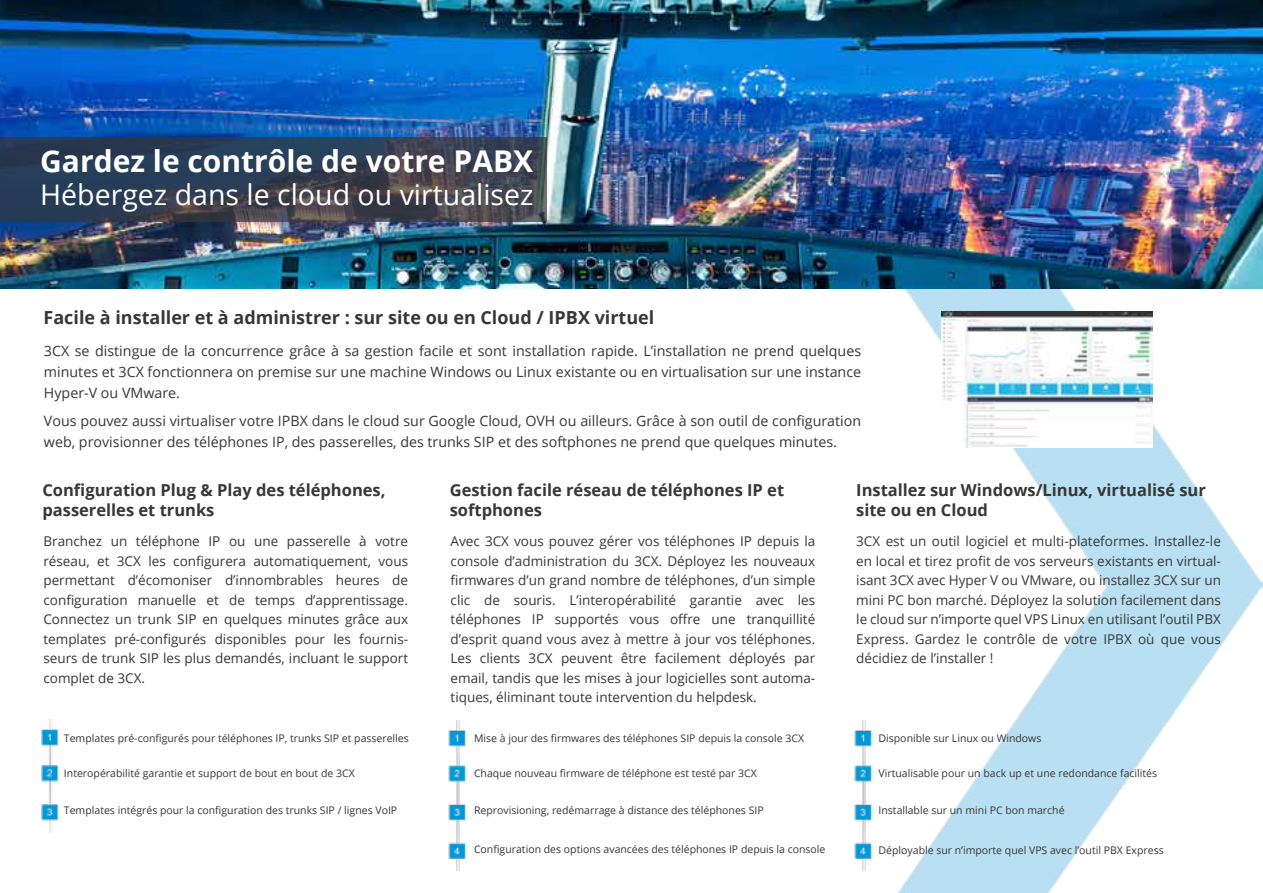
<style>
.page{position:relative;width:1263px;height:893px;background:#fff}
.page>*{position:absolute;margin:0;border:0;box-sizing:border-box;transform-origin:0 0}
.t1{font:700 30px "Open Sans";color:#fff}
.t2{font:28.5px "Open Sans";color:#fff}
.t3{font:700 18px "Open Sans";color:#373737}
.t4{font:700 16.5px/19.8px "Open Sans";color:#373737}
.t5{font:14.25px/21px "Open Sans";color:#373737;text-align:justify}
.t6{font:13.5px/19.5px "Open Sans";color:#373737;text-align:justify}
.t7{font:10.5px "Open Sans";color:#373737}
</style>
<div class="page">
<img style="left:0;top:0;width:1263px;height:290px">
<img style="left:897px;top:290px;width:366px;height:603px">
<svg style="left:0;top:137px;width:547px;height:84px;background:#364052"></svg>
<img style="left:941px;top:312px;width:211px;height:135px">
<img style="left:448px;top:720px;width:19px;height:150px">
<img style="left:854px;top:720px;width:19px;height:150px">
<img style="left:41px;top:720px;width:18px;height:112px">
<h1 class="t1" style="left:40px;top:140px;width:494px">Gardez le contrôle de votre PABX</h1>
<h2 class="t2" style="left:40px;top:175px;width:495px">Hébergez dans le cloud ou virtualisez</h2>
<h3 class="t3" style="left:44px;top:305px;width:612px">Facile à installer et à administrer : sur site ou en Cloud / IPBX virtuel</h3>
<p class="t5" style="left:44px;top:339px;width:819px">3CX se distingue de la concurrence grâce à sa gestion facile et sont installation rapide. L’installation ne prend quelques minutes et 3CX fonctionnera on premise sur une machine Windows ou Linux existante ou en virtualisation sur une instance Hyper-V ou VMware.</p>
<p class="t5" style="left:44px;top:410px;width:819px">Vous pouvez aussi virtualiser votre IPBX dans le cloud sur Google Cloud, OVH ou ailleurs. Grâce à son outil de configuration web, provisionner des téléphones IP, des passerelles, des trunks SIP et des softphones ne prend que quelques minutes.</p>
<p class="t4" style="left:42px;top:479px;width:345px">Configuration Plug &amp; Play des téléphones, passerelles et trunks</p>
<p class="t4" style="left:450px;top:479px;width:336px">Gestion facile réseau de téléphones IP et softphones</p>
<p class="t4" style="left:856px;top:479px;width:351px">Installez sur Windows/Linux, virtualisé sur site ou en Cloud</p>
<p class="t6" style="left:43px;top:531px;width:366px">Branchez un téléphone IP ou une passerelle à votre réseau, et 3CX les configurera automatiquement, vous permettant d’écomoniser d’innombrables heures de configuration manuelle et de temps d’apprentissage.<br>Connectez un trunk SIP en quelques minutes grâce aux templates pré-configurés disponibles pour les fournis&shy;seurs de trunk SIP les plus demandés, incluant le support complet de 3CX.</p>
<p class="t6" style="left:451px;top:531px;width:366px">Avec 3CX vous pouvez gérer vos téléphones IP depuis la console d’administration du 3CX. Déployez les nouveaux firmwares d’un grand nombre de téléphones, d’un simple clic de souris. L’interopérabilité garantie avec les téléphones IP supportés vous offre une tranquillité d’esprit quand vous avez à mettre à jour vos téléphones.<br>Les clients 3CX peuvent être facilement déployés par email, tandis que les mises à jour logicielles sont automa&shy;tiques, éliminant toute intervention du helpdesk.</p>
<p class="t6" style="left:856px;top:531px;width:366px">3CX est un outil logiciel et multi-plateformes. Installez-le en local et tirez profit de vos serveurs existants en virtual&shy;isant 3CX avec Hyper V ou VMware, ou installez 3CX sur un mini PC bon marché. Déployez la solution facilement dans le cloud sur n’importe quel VPS Linux en utilisant l’outil PBX Express. Gardez le contrôle de votre IPBX où que vous décidiez de l’installer !</p>
<p class="t7" style="left:474px;top:731px;width:332px">Mise à jour des firmwares des téléphones SIP depuis la console 3CX</p>
<p class="t7" style="left:474px;top:766px;width:284px">Chaque nouveau firmware de téléphone est testé par 3CX</p>
<p class="t7" style="left:474px;top:803px;width:291px">Reprovisioning, redémarrage à distance des téléphones SIP</p>
<p class="t7" style="left:474px;top:842px;width:353px">Configuration des options avancées des téléphones IP depuis la console</p>
<p class="t7" style="left:64px;top:731px;width:346px">Templates pré-configurés pour téléphones IP, trunks SIP et passerelles</p>
<p class="t7" style="left:64px;top:766px;width:292px">Interopérabilité garantie et support de bout en bout de 3CX</p>
<p class="t7" style="left:64px;top:803px;width:335px">Templates intégrés pour la configuration des trunks SIP / lignes VoIP</p>
<p class="t7" style="left:878px;top:731px;width:164px">Disponible sur Linux ou Windows</p>
<p class="t7" style="left:878px;top:766px;width:280px">Virtualisable pour un back up et une redondance facilités</p>
<p class="t7" style="left:878px;top:803px;width:187px">Installable sur un mini PC bon marché</p>
<p class="t7" style="left:878px;top:843px;width:287px">Déployable sur n’importe quel VPS avec l’outil PBX Express</p>
</div>
